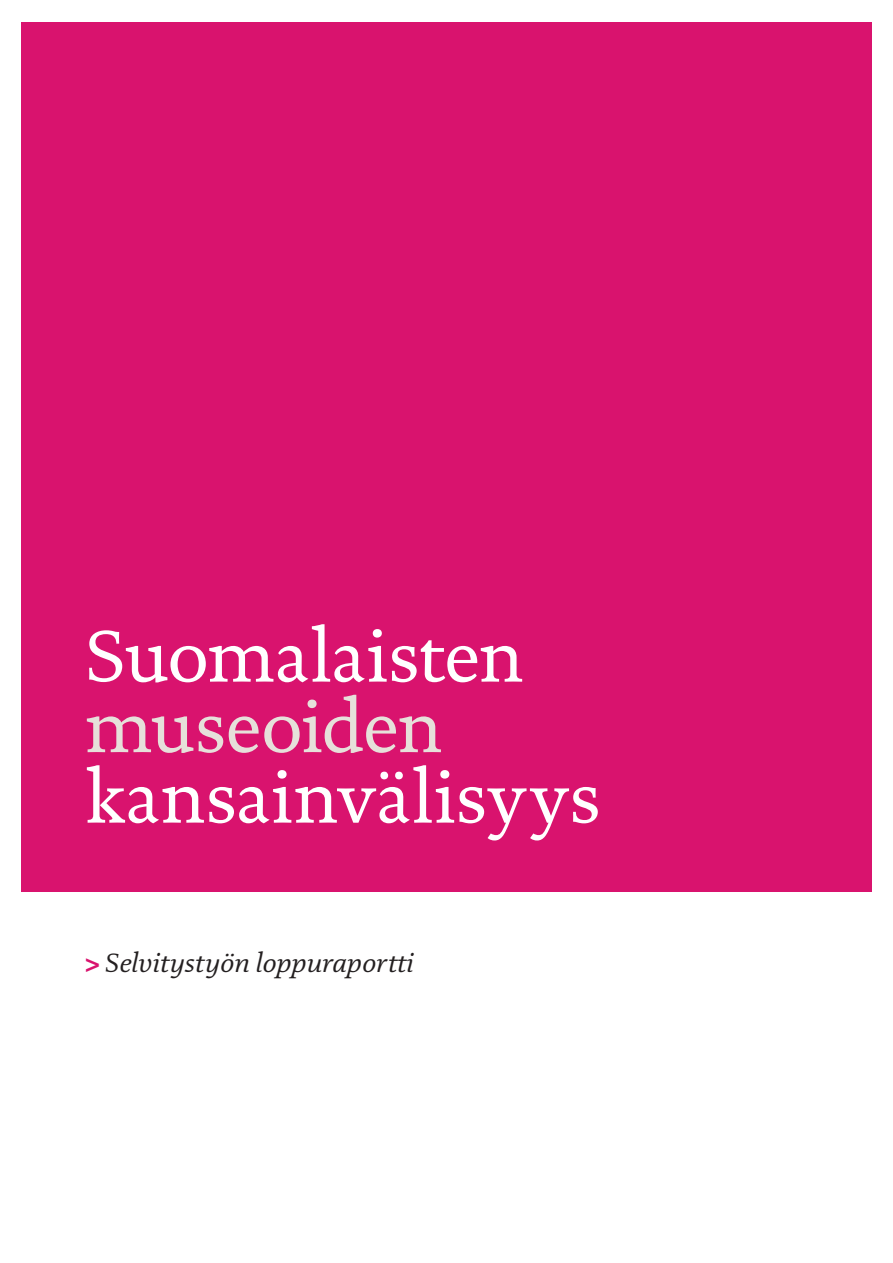
<style>
.page{position:relative;width:893px;height:1263px;background:#fff}
.page>*{position:absolute;margin:0;border:0;box-sizing:border-box;transform-origin:0 0}
.t1{font:75px "DTL Documenta ST";color:#fff}
.t2{font:75px "DTL Documenta ST";letter-spacing:-.015em;color:#e6e0da}
.t3{font:italic 27px "DTL Documenta T";color:#231f20}
.s1{font-family:"DTL Documenta ST";font-weight:700;font-style:normal;color:#d9136e}
</style>
<div class="page">
<div style="left:21px;top:22px;width:851px;height:870px;background:#d9136e"></div>
<p class="t1" style="left:85px;top:612px;width:440px">Suomalaisten</p>
<p class="t2" style="left:85px;top:682px;width:359px">museoiden</p>
<p class="t1" style="left:85px;top:753px;width:517px">kansainvälisyys</p>
<p class="t3" style="left:85px;top:947px;width:330px"><span class="s1">&gt;</span> Selvitystyön loppuraportti</p>
</div>
